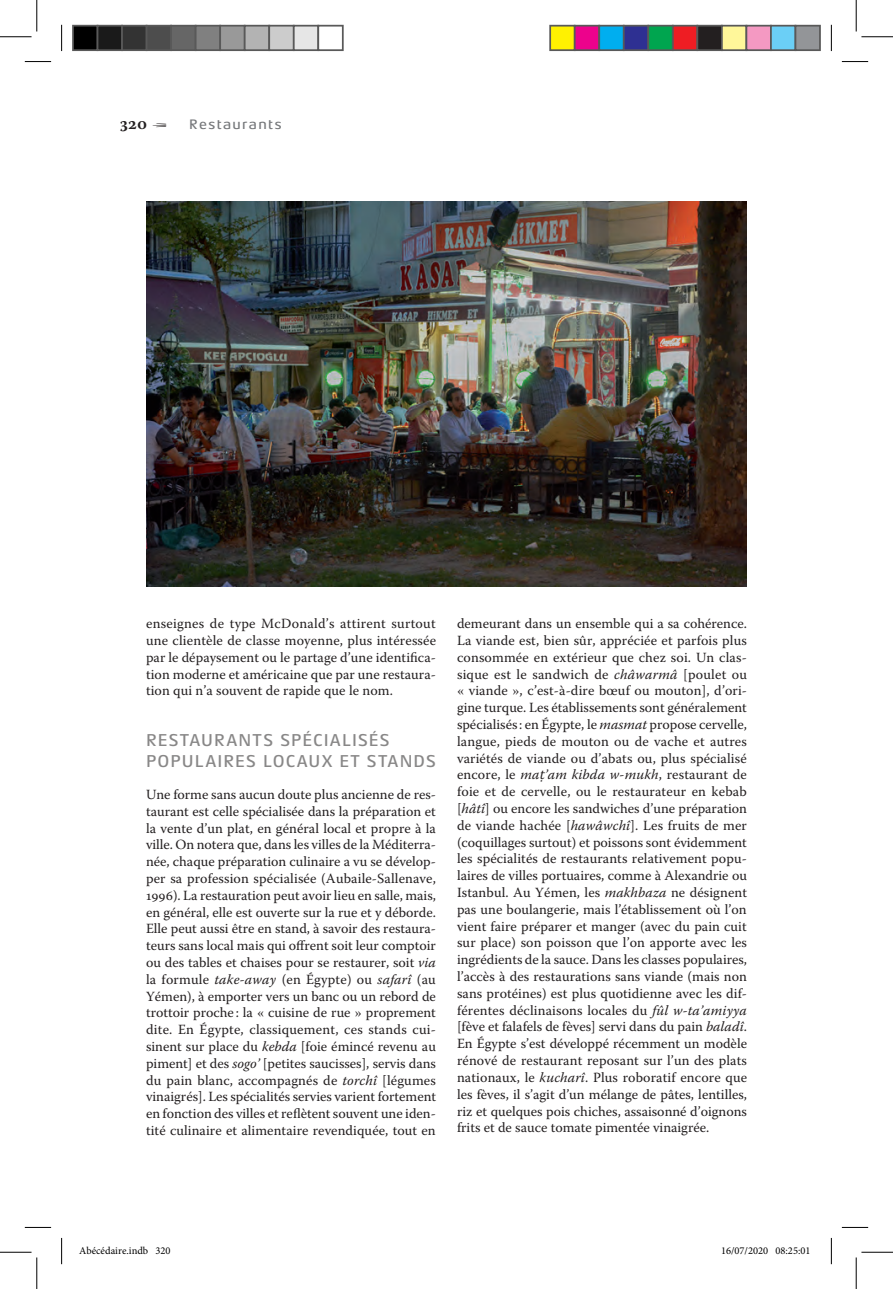
<style>
.page{position:relative;width:893px;height:1289px;background:#fff}
.page>*{position:absolute;margin:0;border:0;box-sizing:border-box;transform-origin:0 0}
.t1{font:500 17.5px/21px "Aeonis LT Pro";letter-spacing:.06em;color:#888787}
.t2{font:600 17.5px "Warnock Pro";color:#231f20}
.t3{font:14px/16.8px "Warnock Pro";color:#231f20;text-align:justify}
.t4{font:500 14px "Aeonis LT Pro";letter-spacing:.1em;color:#76787b}
.t5{font:10.5px "Minion Pro";color:#000}
.s1{font-weight:400;font-size:15.75px}
.s2{font-style:italic}
.s3{font-family:"Cambria";font-style:italic}
</style>
<div class="page">
<img style="left:146px;top:201px;width:600px;height:385px">
<svg style="left:25px;top:61px;width:26px;height:1px"></svg>
<svg style="left:841px;top:61px;width:26px;height:1px"></svg>
<svg style="left:25px;top:1227px;width:26px;height:1px"></svg>
<svg style="left:841px;top:1227px;width:26px;height:1px"></svg>
<svg style="left:61px;top:25px;width:1px;height:26px"></svg>
<svg style="left:61px;top:1238px;width:1px;height:26px"></svg>
<svg style="left:830px;top:25px;width:1px;height:26px"></svg>
<svg style="left:830px;top:1238px;width:1px;height:26px"></svg>
<hr style="left:0;top:36px;width:32px;height:1px;background:#000">
<hr style="left:861px;top:36px;width:31px;height:1px;background:#000">
<hr style="left:0;top:1252px;width:32px;height:1px;background:#000">
<hr style="left:861px;top:1252px;width:31px;height:1px;background:#000">
<hr style="left:36px;top:0;width:1px;height:31px;background:#000">
<hr style="left:36px;top:1257px;width:1px;height:32px;background:#000">
<hr style="left:855px;top:0;width:1px;height:31px;background:#000">
<hr style="left:855px;top:1257px;width:1px;height:32px;background:#000">
<div style="left:73px;top:26px;width:24px;height:24px;background:#000"></div>
<div style="left:72px;top:25px;width:26px;height:26px;border:2px solid #595959"></div>
<div style="left:97px;top:26px;width:25px;height:24px;background:#1a1a1a"></div>
<div style="left:97px;top:25px;width:26px;height:26px;border:2px solid #595959"></div>
<div style="left:122px;top:26px;width:24px;height:24px;background:#333"></div>
<div style="left:121px;top:25px;width:26px;height:26px;border:2px solid #595959"></div>
<div style="left:146px;top:26px;width:25px;height:24px;background:#4d4d4d"></div>
<div style="left:146px;top:25px;width:26px;height:26px;border:2px solid #595959"></div>
<div style="left:171px;top:26px;width:24px;height:24px;background:#666"></div>
<div style="left:170px;top:25px;width:26px;height:26px;border:2px solid #595959"></div>
<div style="left:195px;top:26px;width:25px;height:24px;background:#808080"></div>
<div style="left:195px;top:25px;width:26px;height:26px;border:2px solid #595959"></div>
<div style="left:220px;top:26px;width:24px;height:24px;background:#999"></div>
<div style="left:219px;top:25px;width:26px;height:26px;border:2px solid #595959"></div>
<div style="left:244px;top:26px;width:25px;height:24px;background:#b3b3b3"></div>
<div style="left:244px;top:25px;width:26px;height:26px;border:2px solid #595959"></div>
<div style="left:269px;top:26px;width:24px;height:24px;background:#ccc"></div>
<div style="left:268px;top:25px;width:26px;height:26px;border:2px solid #595959"></div>
<div style="left:293px;top:26px;width:25px;height:24px;background:#e6e6e6"></div>
<div style="left:293px;top:25px;width:26px;height:26px;border:2px solid #595959"></div>
<div style="left:317px;top:25px;width:26px;height:26px;border:2px solid #595959"></div>
<div style="left:550px;top:26px;width:24px;height:24px;background:#fff101"></div>
<div style="left:549px;top:25px;width:26px;height:26px;border:2px solid #595959"></div>
<div style="left:574px;top:26px;width:25px;height:24px;background:#ed028c"></div>
<div style="left:573px;top:25px;width:26px;height:26px;border:2px solid #595959"></div>
<div style="left:599px;top:26px;width:24px;height:24px;background:#00aeef"></div>
<div style="left:598px;top:25px;width:26px;height:26px;border:2px solid #595959"></div>
<div style="left:623px;top:26px;width:25px;height:24px;background:#2e3092"></div>
<div style="left:622px;top:25px;width:26px;height:26px;border:2px solid #595959"></div>
<div style="left:648px;top:26px;width:24px;height:24px;background:#00a54f"></div>
<div style="left:647px;top:25px;width:26px;height:26px;border:2px solid #595959"></div>
<div style="left:672px;top:26px;width:25px;height:24px;background:#ee1d23"></div>
<div style="left:671px;top:25px;width:26px;height:26px;border:2px solid #595959"></div>
<div style="left:697px;top:26px;width:24px;height:24px;background:#231f20"></div>
<div style="left:696px;top:25px;width:26px;height:26px;border:2px solid #595959"></div>
<div style="left:721px;top:26px;width:25px;height:24px;background:#fff79a"></div>
<div style="left:720px;top:25px;width:26px;height:26px;border:2px solid #595959"></div>
<div style="left:746px;top:26px;width:24px;height:24px;background:#f499c2"></div>
<div style="left:745px;top:25px;width:26px;height:26px;border:2px solid #595959"></div>
<div style="left:770px;top:26px;width:25px;height:24px;background:#6bcff6"></div>
<div style="left:769px;top:25px;width:26px;height:26px;border:2px solid #595959"></div>
<div style="left:795px;top:26px;width:24px;height:24px;background:#939598"></div>
<div style="left:794px;top:25px;width:26px;height:26px;border:2px solid #595959"></div>
<p class="t2" style="left:120px;top:113px;width:49px">320 <span class="s1">1</span></p>
<p class="t4" style="left:189px;top:116px;width:94px">Restaurants</p>
<p class="t3" style="left:146px;top:615px;width:291px">enseignes de type McDonald’s attirent surtout une clientèle de classe moyenne, plus intéressée par le dépaysement ou le partage d’une identifica&shy;tion moderne et américaine que par une restaura&shy;tion qui n’a souvent de rapide que le nom.</p>
<p class="t1" style="left:146px;top:730px;width:291px">RESTAURANTS SPÉCIALISÉS<br>POPULAIRES LOCAUX ET STANDS</p>
<p class="t3" style="left:146px;top:786px;width:291px">Une forme sans aucun doute plus ancienne de res&shy;taurant est celle spécialisée dans la préparation et la vente d’un plat, en général local et propre à la ville. On notera que, dans les villes de la Méditerra&shy;née, chaque préparation culinaire a vu se dévelop&shy;per sa profession spécialisée (Aubaile-Sallenave, 1996). La restauration peut avoir lieu en salle, mais, en général, elle est ouverte sur la rue et y déborde.<br>Elle peut aussi être en stand, à savoir des restaura&shy;teurs sans local mais qui offrent soit leur comptoir ou des tables et chaises pour se restaurer, soit <span class="s2">via </span>la formule <span class="s2">take-away</span> (en Égypte) ou <span class="s2">safarî</span> (au Yémen), à emporter vers un banc ou un rebord de trottoir proche : la « cuisine de rue » proprement dite. En Égypte, classiquement, ces stands cui&shy;sinent sur place du <span class="s2">kebda</span> [foie émincé revenu au piment] et des <span class="s2">sogo’</span> [petites saucisses], servis dans du pain blanc, accompagnés de <span class="s2">torchî</span> [légumes vinaigrés]. Les spécialités servies varient fortement en fonction des villes et reflètent souvent une iden&shy;tité culinaire et alimentaire revendiquée, tout en</p>
<p class="t3" style="left:457px;top:615px;width:291px">demeurant dans un ensemble qui a sa cohérence.<br>La viande est, bien sûr, appréciée et parfois plus consommée en extérieur que chez soi. Un clas&shy;sique est le sandwich de <span class="s2">châwarmâ</span> [poulet ou « viande », c’est-à-dire bœuf ou mouton], d’ori&shy;gine turque. Les établissements sont généralement spécialisés: en Égypte, le <span class="s2">masmat</span> propose cervelle, langue, pieds de mouton ou de vache et autres variétés de viande ou d’abats ou, plus spécialisé encore, le <span class="s2">ma</span><span class="s3">ṭ</span><span class="s2">’am kibda w-mukh</span>, restaurant de foie et de cervelle, ou le restaurateur en kebab [<span class="s2">hâtî</span>] ou encore les sandwiches d’une préparation de viande hachée [<span class="s2">hawâwchî</span>]. Les fruits de mer (coquillages surtout) et poissons sont évidemment les spécialités de restaurants relativement popu&shy;laires de villes portuaires, comme à Alexandrie ou Istanbul. Au Yémen, les <span class="s2">makhbaza</span> ne désignent pas une boulangerie, mais l’établissement où l’on vient faire préparer et manger (avec du pain cuit sur place) son poisson que l’on apporte avec les ingrédients de la sauce. Dans les classes populaires, l’accès à des restaurations sans viande (mais non sans protéines) est plus quotidienne avec les dif&shy;férentes déclinaisons locales du <span class="s2">fûl w-ta’amiyya </span>[fève et falafels de fèves] servi dans du pain <span class="s2">baladî</span>.<br>En Égypte s’est développé récemment un modèle rénové de restaurant reposant sur l’un des plats nationaux, le <span class="s2">kucharî</span>. Plus roboratif encore que les fèves, il s’agit d’un mélange de pâtes, lentilles, riz et quelques pois chiches, assaisonné d’oignons frits et de sauce tomate pimentée vinaigrée.</p>
<p class="t5" style="left:79px;top:1243px;width:93px">Abécédaire.indb 320</p>
<p class="t5" style="left:720px;top:1243px;width:91px">16/07/2020 08:25:01</p>
</div>
